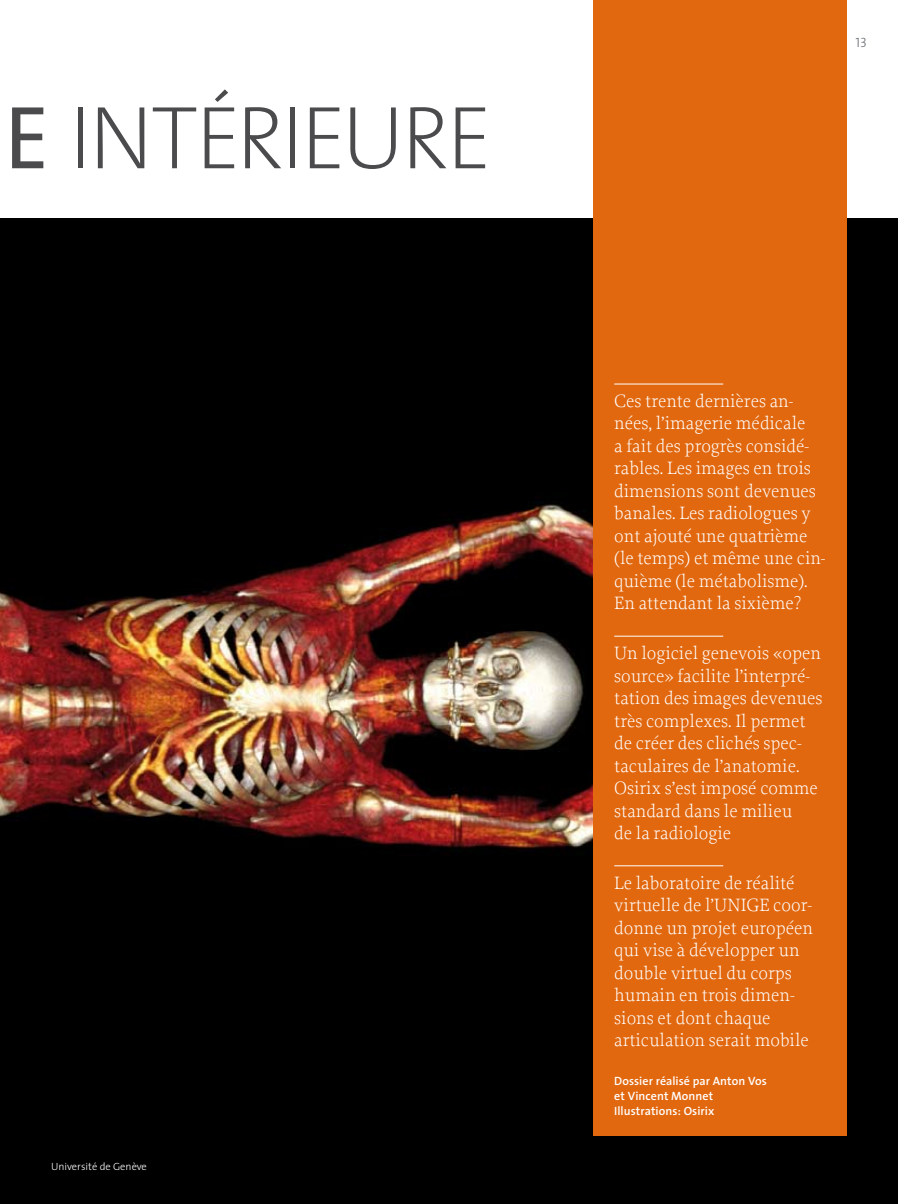
<style>
.page{position:relative;width:898px;height:1204px;background:#fff}
.page>*{position:absolute;margin:0;border:0;box-sizing:border-box;transform-origin:0 0}
.t1{font:200 90px "The Sans";letter-spacing:-.04em;color:#4b4b4d}
.t2{font:300 18.75px/22.5px "Proforma";color:#fff}
.t3{font:13.5px "The Sans Extra Light Caps";color:#505559}
.t4{font:600 12px/14.7px "The Sans";letter-spacing:.005em;color:#fff}
.t5{font:300 10.5px "The Sans";color:#fff}
.s1{font-weight:400}
</style>
<div class="page">
<img style="left:0;top:218px;width:897px;height:985px">
<div style="left:592px;top:0;width:254px;height:1135px;background:#e2680f"></div>
<hr style="left:614px;top:384px;width:109px;height:1px;background:#fff">
<hr style="left:614px;top:636px;width:109px;height:1px;background:#fff">
<hr style="left:614px;top:865px;width:109px;height:1px;background:#fff">
<h1 class="t1" style="left:4px;top:63px;width:489px"><span class="s1">e</span> INTÉRIEURE</h1>
<p class="t5" style="left:51px;top:1157px;width:97px">U niversité de Genève</p>
<p class="t3" style="left:855px;top:31px;width:13px">13</p>
<p class="t2" style="left:614px;top:389px;width:213px">Ces trente dernières an&shy;nées, l’imagerie médicale<br>a fait des progrès considé&shy;rables. Les images en trois dimensions sont devenues banales. Les radiologues y ont ajouté une quatrième (le temps) et même une cin&shy;quième (le métabolisme).<br>En attendant la sixième?</p>
<p class="t2" style="left:614px;top:641px;width:210px">Un logiciel genevois «open source» facilite l’interpré&shy;tation des images devenues très complexes. Il permet de créer des clichés spec&shy;taculaires de l’anatomie.<br>Osirix s’est imposé comme standard dans le milieu<br>de la radiologie</p>
<p class="t2" style="left:614px;top:871px;width:200px">Le laboratoire de réalité virtuelle de l’UNIGE coor&shy;donne un projet européen qui vise à développer un double virtuel du corps humain en trois dimen&shy;sions et dont chaque articulation serait mobile</p>
<p class="t4" style="left:614px;top:1073px;width:154px">Dossier réalisé par Anton Vos et Vincent Monnet<br>Illustrations: Osirix</p>
</div>
